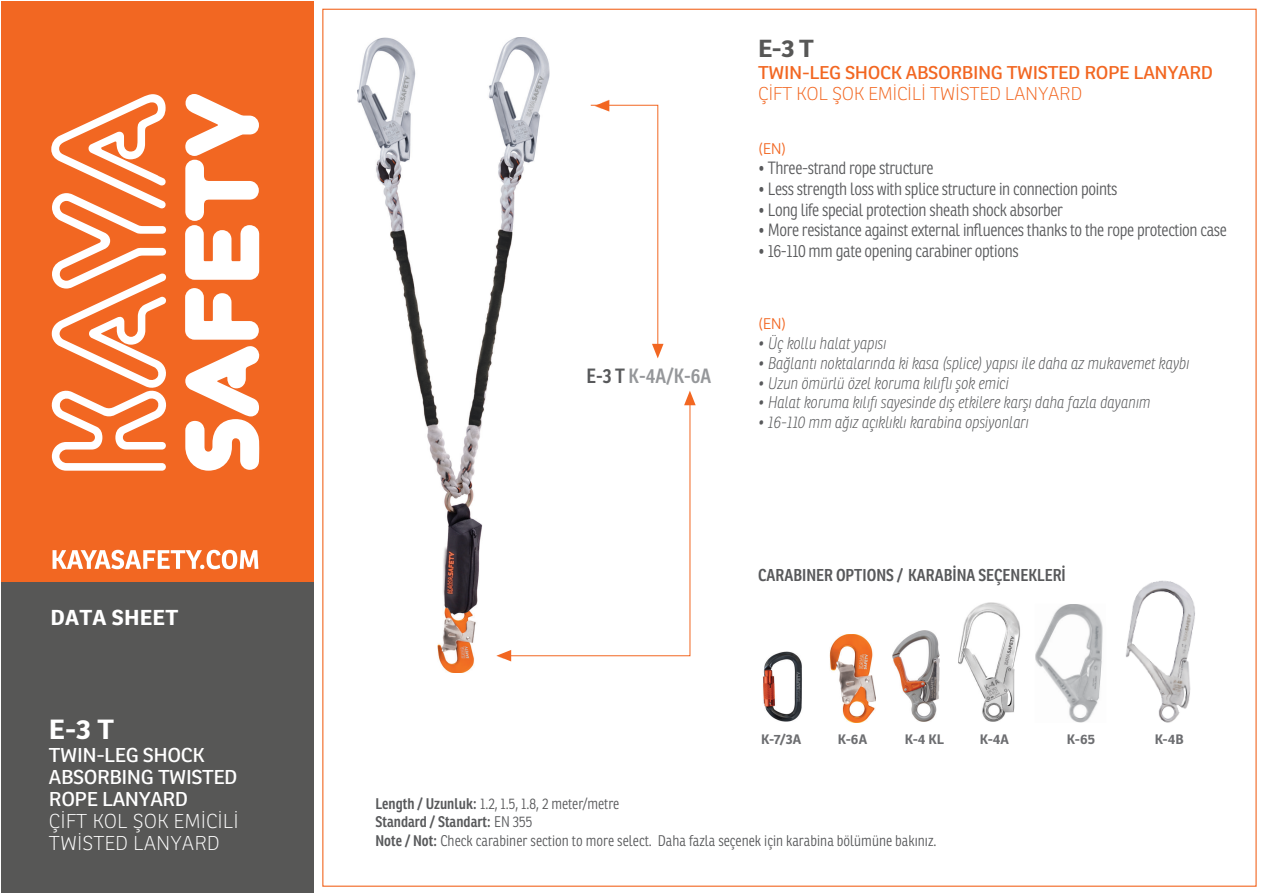
<style>
.page{position:relative;width:1263px;height:893px;background:#fff}
.page>*{position:absolute;margin:0;border:0;box-sizing:border-box;transform-origin:0 0}
.t1{font:27px "Ronnia";letter-spacing:-.03em;color:#fff;scale:1.06 1}
.t2{font:700 27px "Ronnia";color:#fff;scale:1.06 1}
.t3{font:700 24px "Ronnia";color:#575756;scale:1.06 1}
.t4{font:700 21px "Ronnia";letter-spacing:.01em;color:#fff;scale:1.06 1}
.t5{font:600 20.1px "Ronnia Cond";color:#95979a}
.t6{font:19.5px/22.2px "Ronnia";letter-spacing:-.02em;color:#fff;scale:1.06 1}
.t7{font:100 19.5px/22.2px "Ronnia";color:#fff;scale:1.06 1}
.t8{font:300 19.5px "Ronnia";color:#fff;scale:1.06 1}
.t9{font:18px "Ronnia";letter-spacing:-.02em;color:#f26722;scale:1.06 1}
.t10{font:100 18px "Ronnia";letter-spacing:-.02em;color:#f26722;scale:1.06 1}
.t11{font:300 17.25px "Ronnia Cond";letter-spacing:-.02em;color:#58595b}
.t12{font:600 16.65px "Ronnia Cond";color:#58595b}
.t13{font:italic 100 16.5px "Ronnia Cond";letter-spacing:-.01em;color:#58595b}
.t14{font:300 15px/18.3px "Ronnia Cond";color:#58595b}
.t15{font:300 15px "Ronnia";color:#f26722;scale:1.06 1}
.t16{font:700 13.35px "Ronnia";color:#6d6e71}
.s1{color:#58595b}
.s2{font-weight:600}
</style>
<div class="page">
<div style="left:1px;top:1px;width:313px;height:607px;background:#f26722"></div>
<div style="left:1px;top:582px;width:313px;height:311px;background:#575756"></div>
<svg style="left:51px;top:94px;width:116px;height:377px"></svg>
<svg style="left:185px;top:346px;width:75px;height:125px"></svg>
<svg style="left:185px;top:288px;width:74px;height:52px"></svg>
<svg style="left:185px;top:94px;width:74px;height:186px"></svg>
<svg style="left:53px;top:550px;width:205px;height:19px"></svg>
<img style="left:829px;top:634px;width:46px;height:89px">
<img style="left:892px;top:630px;width:47px;height:91px">
<img style="left:958px;top:602px;width:62px;height:119px">
<img style="left:1126px;top:581px;width:69px;height:142px">
<img style="left:763px;top:652px;width:39px;height:69px">
<img style="left:1035px;top:604px;width:68px;height:119px">
<img style="left:358px;top:37px;width:192px;height:635px">
<svg style="left:508px;top:104px;width:183px;height:553px"></svg>
<svg style="left:595px;top:100px;width:14px;height:12px"></svg>
<svg style="left:652px;top:344px;width:11px;height:14px"></svg>
<svg style="left:684px;top:391px;width:12px;height:14px"></svg>
<svg style="left:497px;top:650px;width:14px;height:11px"></svg>
<p class="t4" style="left:50px;top:604px;width:122px">DATA SHEET</p>
<h1 class="t2" style="left:49px;top:713px;width:63px">E-3 T</h1>
<p class="t6" style="left:49px;top:743px;width:179px">TWIN-LEG SHOCK<br>ABSORBING TWISTED<br>ROPE LANYARD</p>
<p class="t7" style="left:49px;top:810px;width:180px">ÇİFT KOL ŞOK EMİCİLİ<br>TWİSTED LANYARD</p>
<h1 class="t2" style="left:38px;top:776px;width:87px">K-2020</h1>
<h1 class="t1" style="left:38px;top:802px;width:232px">DİKEY YAŞAM HATTI</h1>
<p class="t8" style="left:38px;top:832px;width:162px">VECTICAL LIFELINE</p>
<h2 class="t3" style="left:758px;top:33px;width:54px">E-3 T</h2>
<p class="t9" style="left:758px;top:61px;width:431px">TWIN-LEG SHOCK ABSORBING TWISTED ROPE LANYARD</p>
<p class="t10" style="left:758px;top:83px;width:307px">ÇİFT KOL ŞOK EMİCİLİ TWİSTED LANYARD</p>
<p class="t5" style="left:586px;top:364px;width:126px"><span class="s1">E-3 T</span> K-4A/K-6A</p>
<p class="t15" style="left:758px;top:139px;width:28px">(EN)</p>
<p class="t11" style="left:758px;top:158px;width:177px">• Three-strand rope structure</p>
<p class="t11" style="left:758px;top:179px;width:361px">• Less strength loss with splice structure in connection points</p>
<p class="t11" style="left:758px;top:199px;width:306px">• Long life special protection sheath shock absorber</p>
<p class="t11" style="left:758px;top:220px;width:470px">• More resistance against external influences thanks to the rope protection case</p>
<p class="t11" style="left:758px;top:241px;width:262px">• 16-110 mm gate opening carabiner options</p>
<p class="t15" style="left:758px;top:315px;width:28px">(EN)</p>
<p class="t13" style="left:758px;top:334px;width:130px">• Üç kollu halat yapısı</p>
<p class="t13" style="left:758px;top:353px;width:433px">• Bağlantı noktalarında ki kasa (splice) yapısı ile daha az mukavemet kaybı</p>
<p class="t13" style="left:758px;top:373px;width:252px">• Uzun ömürlü özel koruma kılıflı şok emici</p>
<p class="t13" style="left:758px;top:393px;width:394px">• Halat koruma kılıfı sayesinde dış etkilere karşı daha fazla dayanım</p>
<p class="t13" style="left:758px;top:413px;width:272px">• 16-110 mm ağız açıklıklı karabina opsiyonları</p>
<p class="t12" style="left:758px;top:565px;width:309px">CARABINER OPTIONS / KARABİNA SEÇENEKLERİ</p>
<p class="t16" style="left:761px;top:731px;width:42px">K-7/3A</p>
<p class="t16" style="left:838px;top:731px;width:31px">K-6A</p>
<p class="t16" style="left:905px;top:731px;width:41px">K-4 KL</p>
<p class="t16" style="left:980px;top:731px;width:31px">K-4A</p>
<p class="t16" style="left:1067px;top:731px;width:30px">K-65</p>
<p class="t16" style="left:1155px;top:731px;width:30px">K-4B</p>
<p class="t14" style="left:375px;top:795px;width:562px"><span class="s2">Length / Uzunluk:</span> 1.2, 1.5, 1.8, 2 meter/metre<br><span class="s2">Standard / Standart:</span> EN 355<br><span class="s2">Note / Not:</span> Check carabiner section to more select. Daha fazla seçenek için karabina bölümüne bakınız.</p>
</div>
